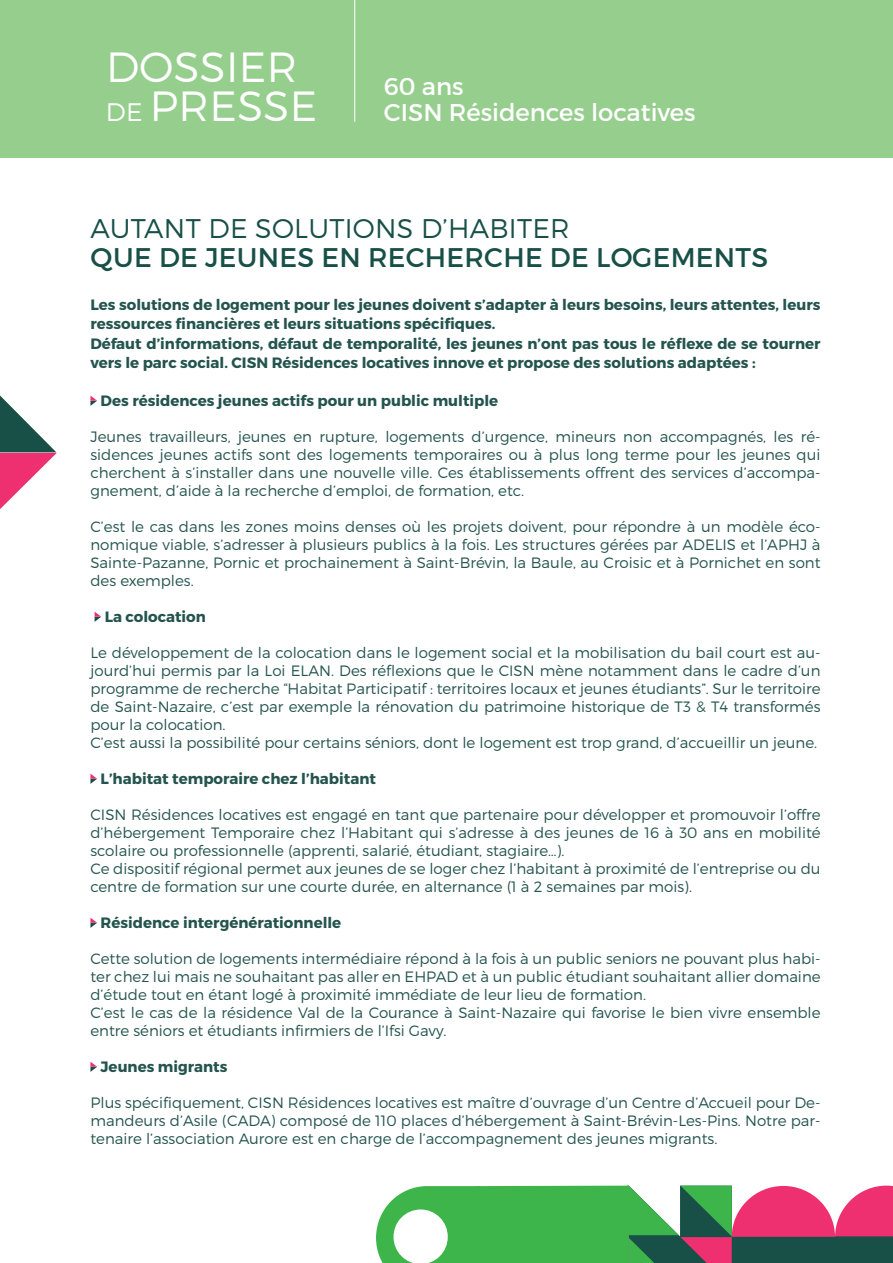
<style>
.page{position:relative;width:893px;height:1263px;background:#fff}
.page>*{position:absolute;margin:0;border:0;box-sizing:border-box;transform-origin:0 0}
.t1{font:300 42.15px/39.2px "Montserrat";letter-spacing:.01em;color:#fff}
.t2{font:27px "Montserrat";letter-spacing:.01em;color:#185048}
.t3{font:300 27px "Montserrat";letter-spacing:.01em;color:#185048}
.t4{font:24.3px/26px "Montserrat";color:#fff}
.t5{font:300 15px/18px "Montserrat";color:#24544e;text-align:justify}
.t6{font:700 15px/19.5px "Montserrat";color:#24544e}
.s1{font-size:25.35px}
</style>
<div class="page">
<div style="left:0;top:0;width:893px;height:158px;background:#96ce8e"></div>
<hr style="left:354px;top:0;width:1px;height:122px;background:#fff">
<svg style="left:0;top:395px;width:57px;height:114px"></svg>
<svg style="left:90px;top:396px;width:7px;height:10px"></svg>
<svg style="left:95px;top:612px;width:6px;height:10px"></svg>
<svg style="left:90px;top:774px;width:7px;height:10px"></svg>
<svg style="left:90px;top:918px;width:7px;height:10px"></svg>
<svg style="left:90px;top:1062px;width:7px;height:10px"></svg>
<svg style="left:376px;top:1184px;width:517px;height:79px"></svg>
<h1 class="t1" style="left:106px;top:47px;width:213px">DOSSIER<br><span class="s1">DE</span> PRESSE</h1>
<h3 class="t4" style="left:384px;top:73px;width:313px">60 ans<br>CISN Résidences locatives</h3>
<h2 class="t3" style="left:91px;top:212px;width:481px">AUTANT DE SOLUTIONS D’HABITER</h2>
<h2 class="t2" style="left:91px;top:240px;width:679px">QUE DE JEUNES EN RECHERCHE DE LOGEMENTS</h2>
<p class="t6" style="left:90px;top:295px;width:732px">Les solutions de logement pour les jeunes doivent s’adapter à leurs besoins, leurs attentes, leurs ressources financières et leurs situations spécifiques.<br>Défaut d’informations, défaut de temporalité, les jeunes n’ont pas tous le réflexe de se tourner vers le parc social. CISN Résidences locatives innove et propose des solutions adaptées :</p>
<p class="t6" style="left:101px;top:391px;width:399px">Des résidences jeunes actifs pour un public multiple</p>
<p class="t5" style="left:90px;top:427px;width:732px">Jeunes travailleurs, jeunes en rupture, logements d’urgence, mineurs non accompagnés, les ré&shy;sidences jeunes actifs sont des logements temporaires ou à plus long terme pour les jeunes qui cherchent à s’installer dans une nouvelle ville. Ces établissements offrent des services d’accompa&shy;gnement, d’aide à la recherche d’emploi, de formation, etc.</p>
<p class="t5" style="left:90px;top:517px;width:732px">C’est le cas dans les zones moins denses où les projets doivent, pour répondre à un modèle éco&shy;nomique viable, s’adresser à plusieurs publics à la fois. Les structures gérées par ADELIS et l’APHJ à Sainte-Pazanne, Pornic et prochainement à Saint-Brévin, la Baule, au Croisic et à Pornichet en sont des exemples.</p>
<p class="t6" style="left:105px;top:607px;width:103px">La colocation</p>
<p class="t5" style="left:90px;top:643px;width:732px;text-align:left">Le développement de la colocation dans le logement social et la mobilisation du bail court est au&shy;jourd’hui permis par la Loi ELAN. Des réflexions que le CISN mène notamment dans le cadre d’un programme de recherche “Habitat Participatif : territoires locaux et jeunes étudiants”. Sur le territoire de Saint-Nazaire, c’est par exemple la rénovation du patrimoine historique de T3 &amp; T4 transformés pour la colocation.<br>C’est aussi la possibilité pour certains séniors, dont le logement est trop grand, d’accueillir un jeune.</p>
<p class="t6" style="left:101px;top:769px;width:277px">L’habitat temporaire chez l’habitant</p>
<p class="t5" style="left:90px;top:805px;width:732px;text-align:left">CISN Résidences locatives est engagé en tant que partenaire pour développer et promouvoir l’offre d’hébergement Temporaire chez l’Habitant qui s’adresse à des jeunes de 16 à 30 ans en mobilité scolaire ou professionnelle (apprenti, salarié, étudiant, stagiaire…).<br>Ce dispositif régional permet aux jeunes de se loger chez l’habitant à proximité de l’entreprise ou du centre de formation sur une courte durée, en alternance (1 à 2 semaines par mois).</p>
<p class="t6" style="left:101px;top:913px;width:242px">Résidence intergénérationnelle</p>
<p class="t5" style="left:90px;top:949px;width:732px;text-align:left">Cette solution de logements intermédiaire répond à la fois à un public seniors ne pouvant plus habi&shy;ter chez lui mais ne souhaitant pas aller en EHPAD et à un public étudiant souhaitant allier domaine d’étude tout en étant logé à proximité immédiate de leur lieu de formation.<br>C’est le cas de la résidence Val de la Courance à Saint-Nazaire qui favorise le bien vivre ensemble entre séniors et étudiants infirmiers de l’Ifsi Gavy.</p>
<p class="t6" style="left:101px;top:1057px;width:128px">Jeunes migrants</p>
<p class="t5" style="left:90px;top:1093px;width:732px">Plus spécifiquement, CISN Résidences locatives est maître d’ouvrage d’un Centre d’Accueil pour De&shy;mandeurs d’Asile (CADA) composé de 110 places d’hébergement à Saint-Brévin-Les-Pins. Notre par&shy;tenaire l’association Aurore est en charge de l’accompagnement des jeunes migrants.</p>
</div>
